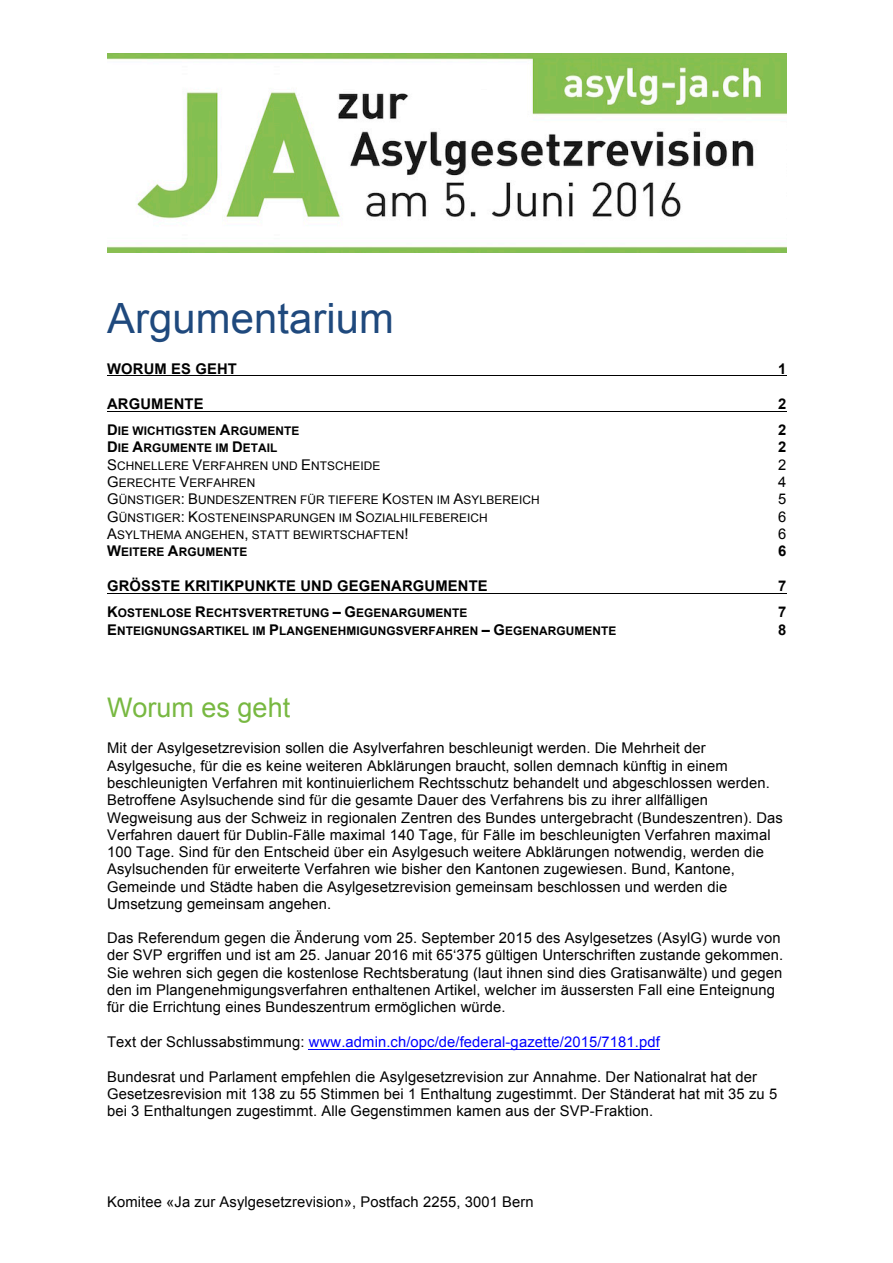
<style>
.page{position:relative;width:893px;height:1263px;background:#fff}
.page>*{position:absolute;margin:0;border:0;box-sizing:border-box;transform-origin:0 0}
.t1{font:41.7px "Arial";letter-spacing:.005em;color:#1f497d}
.t2{font:27px "Arial";color:#78b841}
.t3{font:14.7px/17.2px "Arial";letter-spacing:.01em;color:#000}
.t4{font:14.7px "Arial";letter-spacing:.01em;color:#00f}
.t5{font:700 14.7px "Arial";letter-spacing:.01em;color:#000}
.t6{font:11.85px "Arial";letter-spacing:.005em;color:#000}
.t7{font:700 11.85px "Arial";letter-spacing:.005em;color:#000}
.s1{font-size:14.7px}
.s2{color:#000}
</style>
<div class="page">
<img style="left:107px;top:54px;width:679px;height:199px">
<hr style="left:107px;top:376px;width:679px;height:1px;background:#000">
<hr style="left:107px;top:411px;width:679px;height:1px;background:#000">
<hr style="left:107px;top:593px;width:679px;height:1px;background:#000">
<hr style="left:309px;top:1049px;width:351px;height:1px;background:#00f">
<h1 class="t1" style="left:107px;top:295px;width:288px">Argumentarium</h1>
<p class="t5" style="left:107px;top:360px;width:131px">WORUM ES GEHT</p>
<p class="t5" style="left:778px;top:360px;width:10px">1</p>
<p class="t5" style="left:107px;top:395px;width:98px">ARGUMENTE</p>
<p class="t5" style="left:778px;top:395px;width:10px">2</p>
<p class="t7" style="left:107px;top:424px;width:194px"><span class="s1">D</span>IE WICHTIGSTEN <span class="s1">A</span>RGUMENTE</p>
<p class="t5" style="left:778px;top:422px;width:10px">2</p>
<p class="t7" style="left:107px;top:442px;width:172px"><span class="s1">D</span>IE <span class="s1">A</span>RGUMENTE IM <span class="s1">D</span>ETAIL</p>
<p class="t5" style="left:778px;top:439px;width:10px">2</p>
<p class="t6" style="left:107px;top:459px;width:275px"><span class="s1">S</span>CHNELLERE <span class="s1">V</span>ERFAHREN UND <span class="s1">E</span>NTSCHEIDE</p>
<p class="t3" style="left:778px;top:456px;width:10px">2</p>
<p class="t6" style="left:107px;top:476px;width:150px"><span class="s1">G</span>ERECHTE <span class="s1">V</span>ERFAHREN</p>
<p class="t3" style="left:778px;top:473px;width:10px">4</p>
<p class="t6" style="left:107px;top:493px;width:434px"><span class="s1">G</span>ÜNSTIGER<span class="s1">: B</span>UNDESZENTREN FÜR TIEFERE <span class="s1">K</span>OSTEN IM <span class="s1">A</span>SYLBEREICH</p>
<p class="t3" style="left:778px;top:490px;width:10px">5</p>
<p class="t6" style="left:107px;top:511px;width:382px"><span class="s1">G</span>ÜNSTIGER<span class="s1">: K</span>OSTENEINSPARUNGEN IM <span class="s1">S</span>OZIALHILFEBEREICH</p>
<p class="t3" style="left:778px;top:508px;width:10px">6</p>
<p class="t6" style="left:107px;top:528px;width:303px"><span class="s1">A</span>SYLTHEMA ANGEHEN<span class="s1">,</span> STATT BEWIRTSCHAFTEN<span class="s1">!</span></p>
<p class="t3" style="left:778px;top:525px;width:10px">6</p>
<p class="t7" style="left:107px;top:545px;width:142px"><span class="s1">W</span>EITERE <span class="s1">A</span>RGUMENTE</p>
<p class="t5" style="left:778px;top:542px;width:10px">6</p>
<p class="t5" style="left:107px;top:578px;width:382px">GRÖSSTE KRITIKPUNKTE UND GEGENARGUMENTE</p>
<p class="t5" style="left:778px;top:578px;width:10px">7</p>
<p class="t7" style="left:107px;top:606px;width:362px"><span class="s1">K</span>OSTENLOSE <span class="s1">R</span>ECHTSVERTRETUNG <span class="s1">– G</span>EGENARGUMENTE</p>
<p class="t5" style="left:778px;top:604px;width:10px">7</p>
<p class="t7" style="left:107px;top:624px;width:511px"><span class="s1">E</span>NTEIGNUNGSARTIKEL IM <span class="s1">P</span>LANGENEHMIGUNGSVERFAHREN <span class="s1">– G</span>EGENARGUMENTE</p>
<p class="t5" style="left:778px;top:621px;width:10px">8</p>
<h2 class="t2" style="left:107px;top:692px;width:185px">Worum es geht</h2>
<p class="t3" style="left:107px;top:740px;width:677px">Mit der Asylgesetzrevision sollen die Asylverfahren beschleunigt werden. Die Mehrheit der Asylgesuche, für die es keine weiteren Abklärungen braucht, sollen demnach künftig in einem beschleunigten Verfahren mit kontinuierlichem Rechtsschutz behandelt und abgeschlossen werden.<br>Betroffene Asylsuchende sind für die gesamte Dauer des Verfahrens bis zu ihrer allfälligen Wegweisung aus der Schweiz in regionalen Zentren des Bundes untergebracht (Bundeszentren). Das Verfahren dauert für Dublin-Fälle maximal 140 Tage, für Fälle im beschleunigten Verfahren maximal 100 Tage. Sind für den Entscheid über ein Asylgesuch weitere Abklärungen notwendig, werden die Asylsuchenden für erweiterte Verfahren wie bisher den Kantonen zugewiesen. Bund, Kantone, Gemeinde und Städte haben die Asylgesetzrevision gemeinsam beschlossen und werden die Umsetzung gemeinsam angehen.</p>
<p class="t3" style="left:107px;top:929px;width:678px">Das Referendum gegen die Änderung vom 25. September 2015 des Asylgesetzes (AsylG) wurde von der SVP ergriffen und ist am 25. Januar 2016 mit 65‘375 gültigen Unterschriften zustande gekommen.<br>Sie wehren sich gegen die kostenlose Rechtsberatung (laut ihnen sind dies Gratisanwälte) und gegen den im Plangenehmigungsverfahren enthaltenen Artikel, welcher im äussersten Fall eine Enteignung für die Errichtung eines Bundeszentrum ermöglichen würde.</p>
<p class="t4" style="left:107px;top:1033px;width:554px"><span class="s2">Text der Schlussabstimmung:</span> www.admin.ch/opc/de/federal-gazette/2015/7181.pdf</p>
<p class="t3" style="left:107px;top:1068px;width:672px">Bundesrat und Parlament empfehlen die Asylgesetzrevision zur Annahme. Der Nationalrat hat der<br>Gesetzesrevision mit 138 zu 55 Stimmen bei 1 Enthaltung zugestimmt. Der Ständerat hat mit 35 zu 5 bei 3 Enthaltungen zugestimmt. Alle Gegenstimmen kamen aus der SVP-Fraktion.</p>
<p class="t3" style="left:107px;top:1194px;width:428px">Komitee «Ja zur Asylgesetzrevision», Postfach 2255, 3001 Bern</p>
</div>
